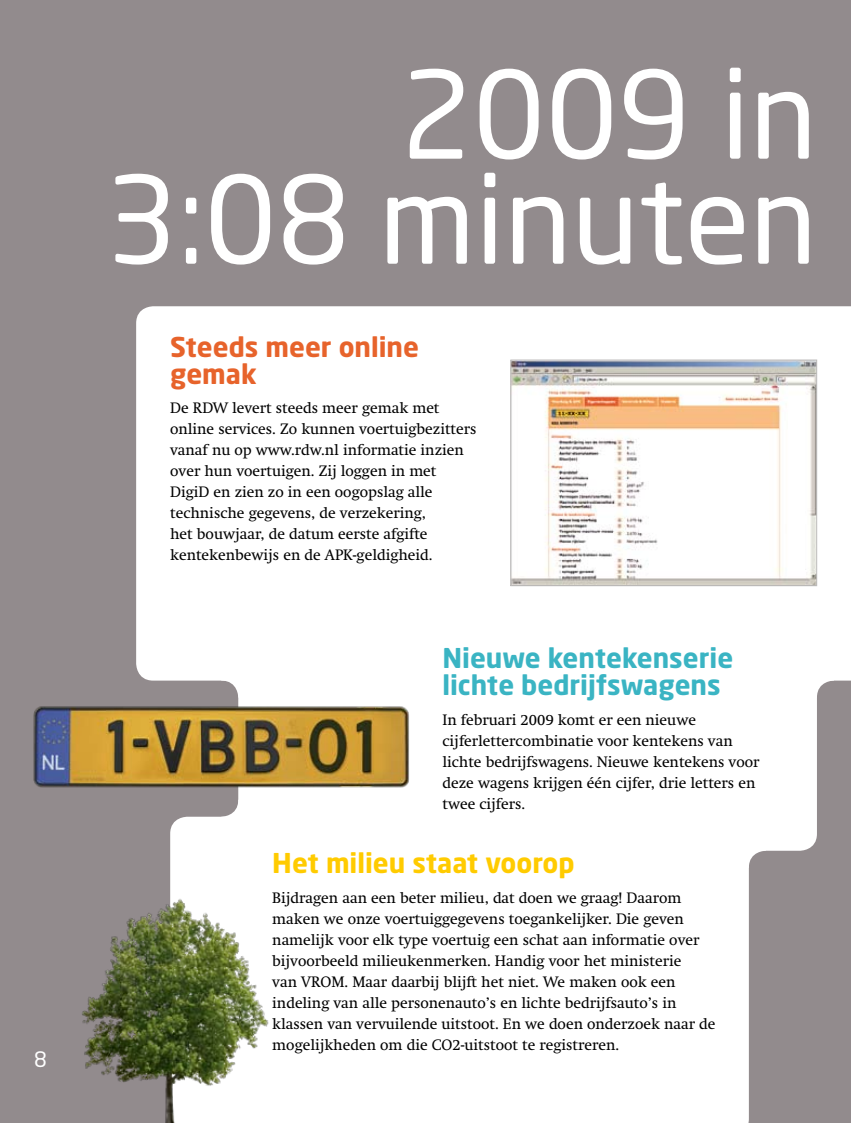
<style>
.page{position:relative;width:851px;height:1123px;background:#fff}
.page>*{position:absolute;margin:0;border:0;box-sizing:border-box;transform-origin:0 0}
.t1{font:120px/105px "Neo Sans";color:#fff;text-align:right}
.t2{font:700 27px/27px "Neo Sans";color:#3ab4c3}
.t3{font:700 27px/27px "Neo Sans";color:#e7632b}
.t4{font:700 27px "Neo Sans";color:#ffcb00}
.t5{font:21px "Neo Sans";color:#fff}
.t6{font:15px/21px "Swift";color:#000}
</style>
<div class="page">
<div style="left:0;top:0;width:850px;height:1123px;background:#928b8d"></div>
<div style="left:170px;top:816px;width:578px;height:307px;background:#fff"></div>
<svg style="left:816px;top:680px;width:17px;height:17px"></svg>
<svg style="left:221px;top:680px;width:17px;height:15px"></svg>
<div style="left:136px;top:306px;width:714px;height:374px;background:#fff"></div>
<div style="left:238px;top:612px;width:578px;height:238px;background:#fff;border-radius:17px"></div>
<svg style="left:221px;top:799px;width:18px;height:22px"></svg>
<svg style="left:744px;top:850px;width:21px;height:17px"></svg>
<img style="left:512px;top:362px;width:302px;height:222px">
<div style="left:510px;top:360px;width:306px;height:226px;border:1px solid #bebdbc"></div>
<img style="left:82px;top:889px;width:196px;height:234px">
<img style="left:33px;top:700px;width:376px;height:92px">
<h3 class="t5" style="left:34px;top:1046px;width:14px">8</h3>
<h1 class="t1" style="left:105px;top:60px;width:713px">2009 in<br>3:08 minuten</h1>
<h2 class="t3" style="left:170px;top:332px;width:250px">Steeds meer online gemak</h2>
<p class="t6" style="left:170px;top:398px;width:308px">De RDW levert steeds meer gemak met online services. Zo kunnen voertuigbezitters vanaf nu op www.rdw.nl informatie inzien over hun voertuigen. Zij loggen in met DigiD en zien zo in een oogopslag alle technische gegevens, de verzekering,<br>het bouwjaar, de datum eerste afgifte kentekenbewijs en de APK-geldigheid.</p>
<h2 class="t2" style="left:442px;top:643px;width:292px">Nieuwe kentekenserie lichte bedrijfswagens</h2>
<p class="t6" style="left:442px;top:709px;width:318px">In februari 2009 komt er een nieuwe cijferlettercombinatie voor kentekens van lichte bedrijfswagens. Nieuwe kentekens voor deze wagens krijgen één cijfer, drie letters en twee cijfers.</p>
<h2 class="t4" style="left:272px;top:845px;width:304px">Het milieu staat voorop</h2>
<p class="t6" style="left:272px;top:887px;width:444px">Bijdragen aan een beter milieu, dat doen we graag! Daarom maken we onze voertuiggegevens toegankelijker. Die geven namelijk voor elk type voertuig een schat aan informatie over bijvoorbeeld milieukenmerken. Handig voor het ministerie<br>van VROM. Maar daarbij blijft het niet. We maken ook een indeling van alle personenauto’s en lichte bedrijfsauto’s in klassen van vervuilende uitstoot. En we doen onderzoek naar de mogelijkheden om die CO2-uitstoot te registreren.</p>
</div>
